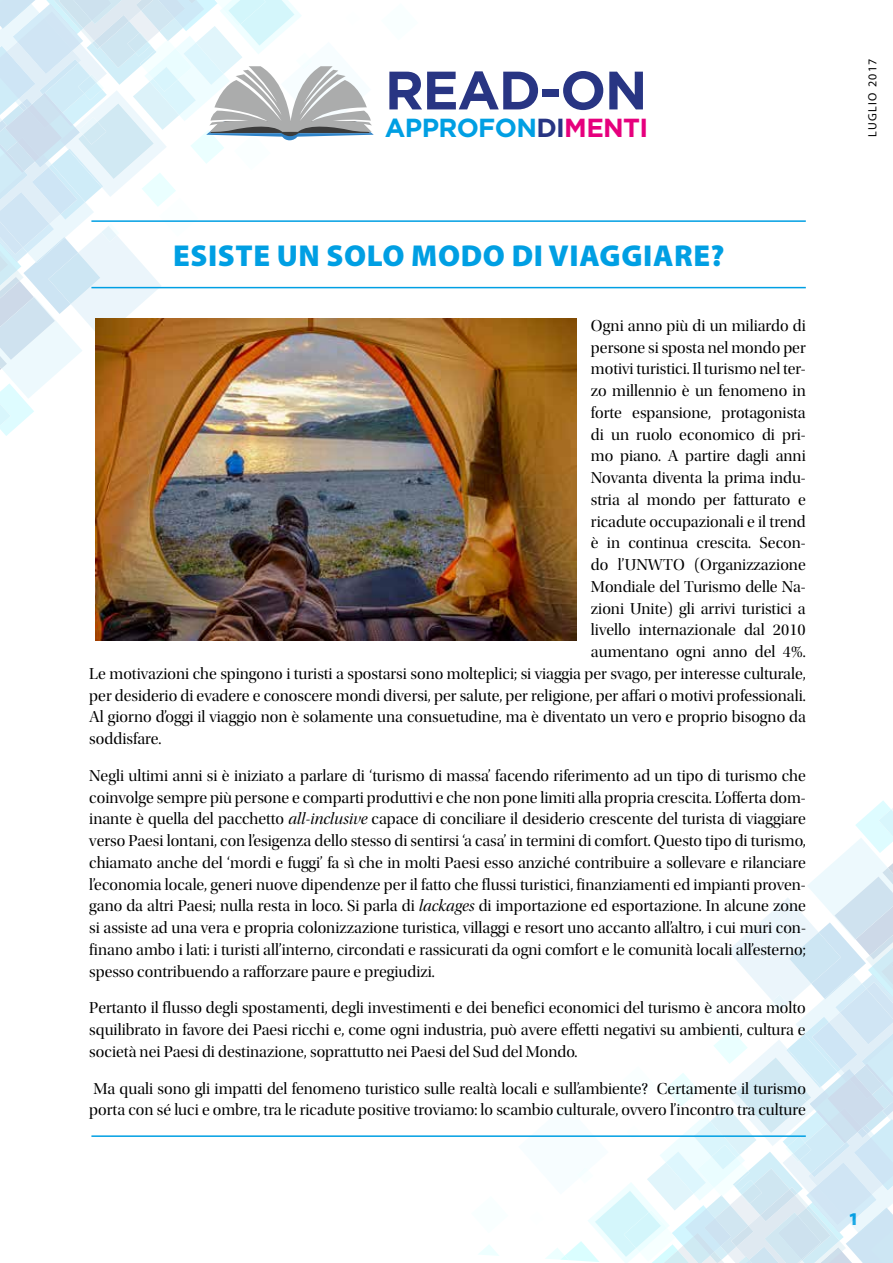
<style>
.page{position:relative;width:893px;height:1263px;background:#fff}
.page>*{position:absolute;margin:0;border:0;box-sizing:border-box;transform-origin:0 0}
.t1{font:700 54px "Gotham";letter-spacing:-.025em;color:#283583}
.t2{font:900 30.3px "Myriad Pro";letter-spacing:.02em;color:#009fe3}
.t3{font:700 26.1px "Gotham";letter-spacing:-.025em;color:#009fe3}
.t4{font:900 18px "Myriad Pro";color:#009fe3}
.t5{font:16.5px/21.8px "Utopia Std Disp";color:#000;text-align:justify}
.t6{font:12px "Myriad Pro";letter-spacing:.11em;color:#000}
.s1{color:#283583}
.s2{color:#e6007d}
.s3{font-family:"Utopia Std Disp It"}
</style>
<div class="page">
<svg style="left:478px;top:1245px;width:21px;height:11px"></svg>
<svg style="left:545px;top:801px;width:348px;height:462px"></svg>
<svg style="left:0;top:0;width:374px;height:436px"></svg>
<hr style="left:91px;top:220px;width:715px;height:2px;background:#009fe3">
<hr style="left:91px;top:1135px;width:715px;height:2px;background:#009fe3">
<hr style="left:91px;top:287px;width:715px;height:1px;background:#009fe3">
<img style="left:95px;top:319px;width:482px;height:321px">
<h1 class="t1" style="left:385px;top:55px;width:264px">READ-ON</h1>
<h3 class="t3" style="left:385px;top:110px;width:265px">APPROFON<span class="s1">DI</span><span class="s2">MENTI</span></h3>
<h2 class="t2" style="left:173px;top:238px;width:553px">ESISTE UN SOLO MODO DI VIAGGIARE?</h2>
<p class="t5" style="left:591px;top:315px;width:216px">Ogni anno più di un miliardo di</p>
<p class="t5" style="left:591px;top:337px;width:216px">persone si sposta nel mondo per</p>
<p class="t5" style="left:591px;top:359px;width:216px">motivi turistici. Il turismo nel ter-</p>
<p class="t5" style="left:591px;top:380px;width:216px">zo millennio è un fenomeno in</p>
<p class="t5" style="left:591px;top:402px;width:216px">forte espansione, protagonista</p>
<p class="t5" style="left:591px;top:424px;width:216px">di un ruolo economico di pri-</p>
<p class="t5" style="left:591px;top:446px;width:216px">mo piano. A partire dagli anni</p>
<p class="t5" style="left:591px;top:467px;width:216px">Novanta diventa la prima indu-</p>
<p class="t5" style="left:591px;top:489px;width:216px">stria al mondo per fatturato e</p>
<p class="t5" style="left:591px;top:511px;width:216px">ricadute occupazionali e il trend</p>
<p class="t5" style="left:591px;top:533px;width:216px">è in continua crescita. Secon-</p>
<p class="t5" style="left:591px;top:554px;width:216px">do l’UNWTO (Organizzazione</p>
<p class="t5" style="left:591px;top:576px;width:216px">Mondiale del Turismo delle Na-</p>
<p class="t5" style="left:591px;top:598px;width:216px">zioni Unite) gli arrivi turistici a</p>
<p class="t5" style="left:591px;top:620px;width:216px">livello internazionale dal 2010</p>
<p class="t5" style="left:591px;top:641px;width:216px">aumentano ogni anno del 4%.</p>
<p class="t5" style="left:89px;top:663px;width:718px">Le motivazioni che spingono i turisti a spostarsi sono molteplici; si viaggia per svago, per interesse culturale,</p>
<p class="t5" style="left:89px;top:685px;width:718px">per desiderio di evadere e conoscere mondi diversi, per salute, per religione, per affari o motivi professionali.</p>
<p class="t5" style="left:89px;top:706px;width:718px">Al giorno d’oggi il viaggio non è solamente una consuetudine, ma è diventato un vero e proprio bisogno da</p>
<p class="t5" style="left:89px;top:728px;width:74px">soddisfare.</p>
<p class="t5" style="left:89px;top:765px;width:718px">Negli ultimi anni si è iniziato a parlare di ‘turismo di massa’ facendo riferimento ad un tipo di turismo che coinvolge sempre più persone e comparti produttivi e che non pone limiti alla propria crescita. L’offerta dom&shy;inante è quella del pacchetto <span class="s3">all-inclusive</span> capace di conciliare il desiderio crescente del turista di viaggiare verso Paesi lontani, con l’esigenza dello stesso di sentirsi ‘a casa’ in termini di comfort. Questo tipo di turismo, chiamato anche del ‘mordi e fuggi’ fa sì che in molti Paesi esso anziché contribuire a sollevare e rilanciare l’economia locale, generi nuove dipendenze per il fatto che flussi turistici, finanziamenti ed impianti proven&shy;gano da altri Paesi; nulla resta in loco. Si parla di <span class="s3">lackages</span> di importazione ed esportazione. In alcune zone si assiste ad una vera e propria colonizzazione turistica, villaggi e resort uno accanto all’altro, i cui muri con&shy;finano ambo i lati: i turisti all’interno, circondati e rassicurati da ogni comfort e le comunità locali all’esterno; spesso contribuendo a rafforzare paure e pregiudizi.</p>
<p class="t5" style="left:89px;top:997px;width:718px">Pertanto il flusso degli spostamenti, degli investimenti e dei benefici economici del turismo è ancora molto squilibrato in favore dei Paesi ricchi e, come ogni industria, può avere effetti negativi su ambienti, cultura e società nei Paesi di destinazione, soprattutto nei Paesi del Sud del Mondo.</p>
<p class="t5" style="left:89px;top:1078px;width:718px">Ma quali sono gli impatti del fenomeno turistico sulle realtà locali e sull’ambiente? Certamente il turismo porta con sé luci e ombre, tra le ricadute positive troviamo: lo scambio culturale, ovvero l’incontro tra culture</p>
<p class="t6" style="left:865px;top:137px;width:80px;rotate:-90deg">LUGLIO 2017</p>
<p class="t4" style="left:848px;top:1209px;width:12px">1</p>
</div>
